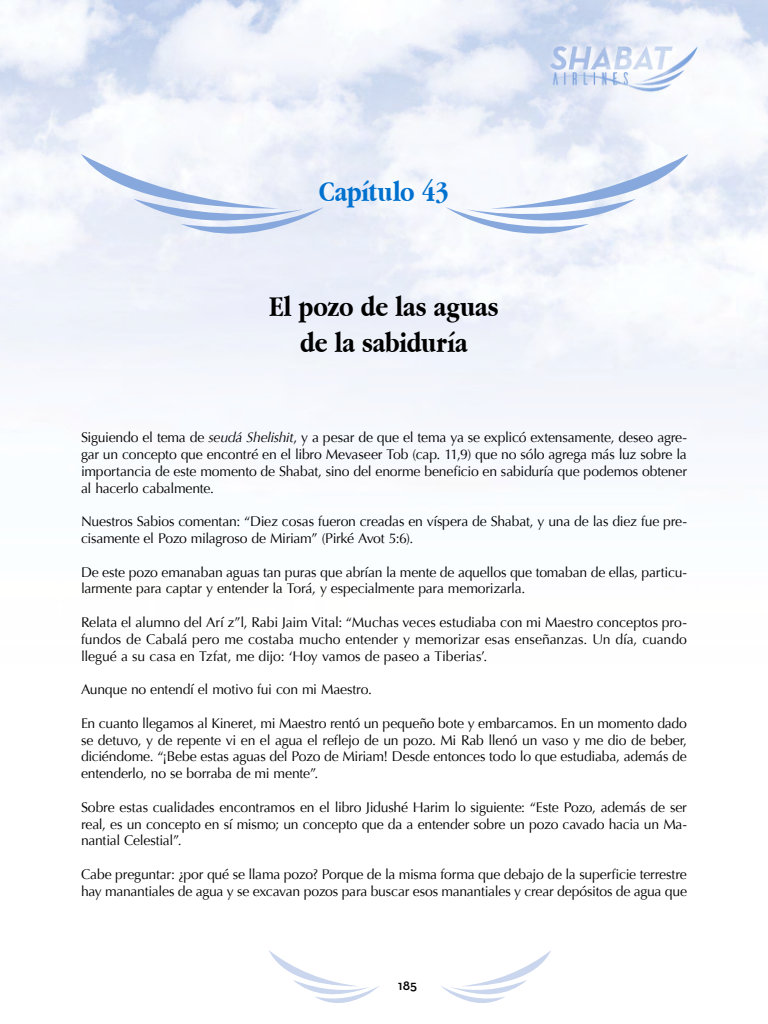
<style>
.page{position:relative;width:768px;height:1024px;background:#fff}
.page>*{position:absolute;margin:0;border:0;box-sizing:border-box;transform-origin:0 0}
.t1{font:700 30px/36px "Apple Garamond";color:#000;text-align:center}
.t2{font:700 30px "Apple Garamond";letter-spacing:-.01em;color:#0071ce}
.t3{font:14px/16.8px "Optima";letter-spacing:-.015em;color:#000;text-align:justify}
.t4{font:600 14px "Neutra Text";color:#000}
.s1{font-style:italic}
</style>
<div class="page">
<img style="left:0;top:0;width:768px;height:434px">
<svg style="left:441px;top:950px;width:110px;height:53px"></svg>
<svg style="left:269px;top:950px;width:110px;height:53px"></svg>
<svg style="left:81px;top:154px;width:243px;height:84px"></svg>
<svg style="left:445px;top:154px;width:244px;height:84px"></svg>
<h1 class="t2" style="left:319px;top:174px;width:132px">Capítulo 43</h1>
<h1 class="t1" style="left:269px;top:288px;width:231px">El pozo de las aguas de la sabiduría</h1>
<p class="t3" style="left:81px;top:429px;width:608px">Siguiendo el tema de <span class="s1">seudá Shelishit</span>, y a pesar de que el tema ya se explicó extensamente, deseo agre&shy;gar un concepto que encontré en el libro Mevaseer Tob (cap. 11,9) que no sólo agrega más luz sobre la importancia de este momento de Shabat, sino del enorme beneficio en sabiduría que podemos obtener al hacerlo cabalmente.</p>
<p class="t3" style="left:81px;top:513px;width:608px">Nuestros Sabios comentan: “Diez cosas fueron creadas en víspera de Shabat, y una de las diez fue pre&shy;cisamente el Pozo milagroso de Miriam” (Pirké Avot 5:6).</p>
<p class="t3" style="left:81px;top:564px;width:608px">De este pozo emanaban aguas tan puras que abrían la mente de aquellos que tomaban de ellas, particu&shy;larmente para captar y entender la Torá, y especialmente para memorizarla.</p>
<p class="t3" style="left:81px;top:614px;width:608px">Relata el alumno del Arí z”l, Rabi Jaim Vital: “Muchas veces estudiaba con mi Maestro conceptos pro&shy;fundos de Cabalá pero me costaba mucho entender y memorizar esas enseñanzas. Un día, cuando llegué a su casa en Tzfat, me dijo: ‘Hoy vamos de paseo a Tiberias’.</p>
<p class="t3" style="left:81px;top:681px;width:292px">Aunque no entendí el motivo fui con mi Maestro.</p>
<p class="t3" style="left:81px;top:715px;width:608px">En cuanto llegamos al Kineret, mi Maestro rentó un pequeño bote y embarcamos. En un momento dado se detuvo, y de repente vi en el agua el reflejo de un pozo. Mi Rab llenó un vaso y me dio de beber, diciéndome. “¡Bebe estas aguas del Pozo de Miriam! Desde entonces todo lo que estudiaba, además de entenderlo, no se borraba de mi mente”.</p>
<p class="t3" style="left:81px;top:799px;width:608px">Sobre estas cualidades encontramos en el libro Jidushé Harim lo siguiente: “Este Pozo, además de ser real, es un concepto en sí mismo; un concepto que da a entender sobre un pozo cavado hacia un Ma&shy;nantial Celestial”.</p>
<p class="t3" style="left:81px;top:866px;width:608px">Cabe preguntar: ¿por qué se llama pozo? Porque de la misma forma que debajo de la superficie terrestre hay manantiales de agua y se excavan pozos para buscar esos manantiales y crear depósitos de agua que</p>
<p class="t4" style="left:398px;top:976px;width:21px">185</p>
</div>
